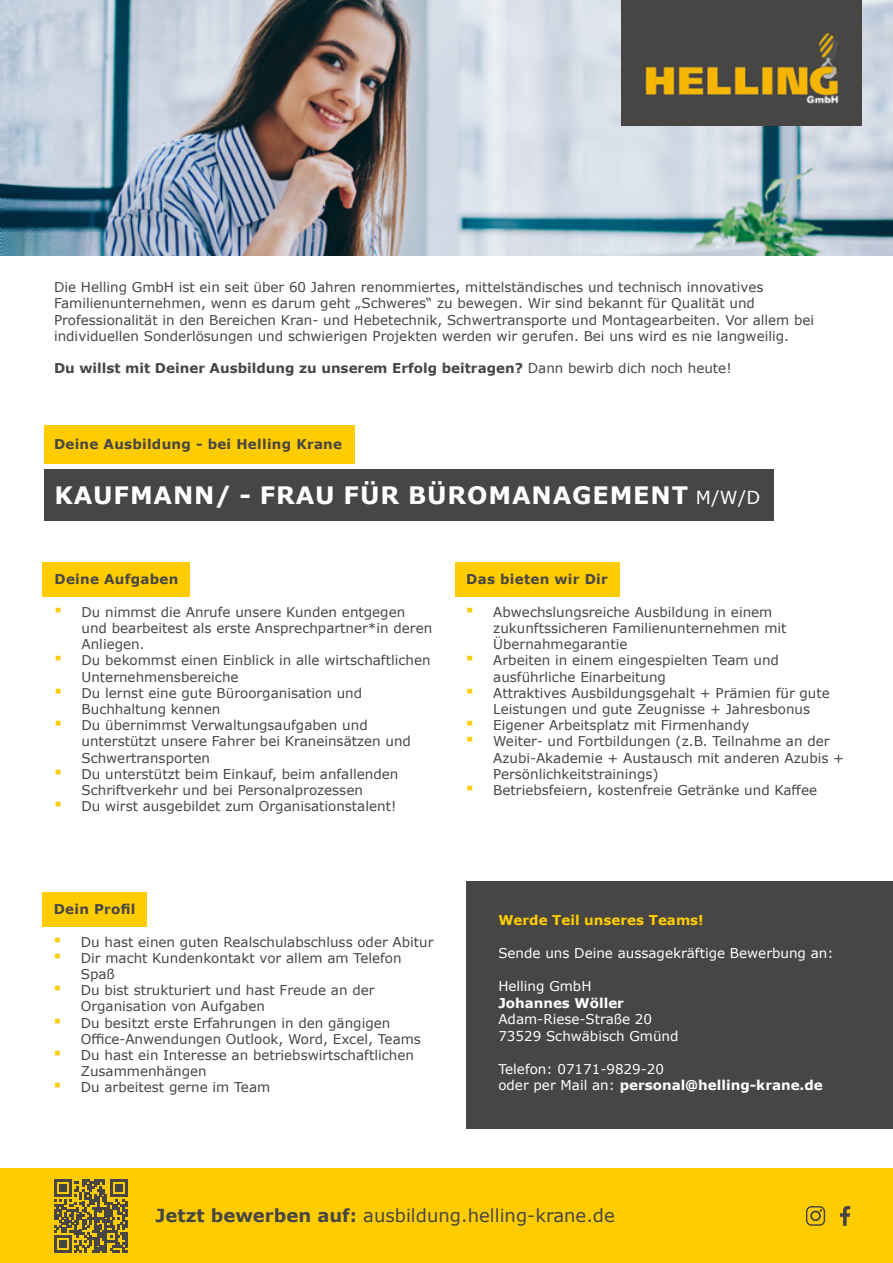
<style>
.page{position:relative;width:893px;height:1263px;background:#fff}
.page>*{position:absolute;margin:0;border:0;box-sizing:border-box;transform-origin:0 0}
.t1{font:700 24px "Verdana";letter-spacing:.035em;color:#fff}
.t2{font:18px "Verdana";color:#484644}
.t3{font:13.5px/16.2px "Verdana";color:#484644}
.t4{font:13.5px/16.5px "Verdana";color:#fff}
.t5{font:700 13.5px "Verdana";color:#484644}
.t6{font:700 13.5px "Verdana";letter-spacing:.02em;color:#484644}
.t7{font:700 13.5px "Verdana";color:#fc0}
.t8{font:700 13.5px "Verdana";color:#fff}
.s1{font-weight:400}
.s2{font-weight:400;font-size:18px}
.s3{font-size:21px;color:#fc0}
.s4{font-weight:700}
</style>
<div class="page">
<img style="left:0;top:0;width:892px;height:255px">
<div style="left:621px;top:0;width:241px;height:125px;background:#484644"></div>
<div style="left:43px;top:562px;width:147px;height:34px;background:#fc0"></div>
<div style="left:44px;top:470px;width:730px;height:51px;background:#484644"></div>
<div style="left:44px;top:425px;width:310px;height:38px;background:#fc0"></div>
<div style="left:455px;top:562px;width:165px;height:34px;background:#fc0"></div>
<div style="left:43px;top:892px;width:104px;height:34px;background:#fc0"></div>
<img style="left:645px;top:32px;width:194px;height:72px">
<div style="left:0;top:1169px;width:893px;height:94px;background:#fc0"></div>
<svg style="left:54px;top:1179px;width:74px;height:74px"></svg>
<svg style="left:806px;top:1206px;width:19px;height:20px"></svg>
<svg style="left:840px;top:1206px;width:10px;height:20px"></svg>
<div style="left:466px;top:881px;width:427px;height:248px;background:#484644"></div>
<p class="t3" style="left:54px;top:279px;width:762px">Die Helling GmbH ist ein seit über 60 Jahren renommiertes, mittelständisches und technisch innovatives Familienunternehmen, wenn es darum geht „Schweres“ zu bewegen. Wir sind bekannt für Qualität und Professionalität in den Bereichen Kran- und Hebetechnik, Schwertransporte und Montagearbeiten. Vor allem bei individuellen Sonderlösungen und schwierigen Projekten werden wir gerufen. Bei uns wird es nie langweilig.</p>
<p class="t5" style="left:54px;top:359px;width:679px">Du willst mit Deiner Ausbildung zu unserem Erfolg beitragen? <span class="s1">Dann bewirb dich noch heute!</span></p>
<p class="t6" style="left:54px;top:435px;width:290px">Deine Ausbildung - bei Helling Krane</p>
<h1 class="t1" style="left:54px;top:478px;width:707px">KAUFMANN/ - FRAU FÜR BÜROMANAGEMENT <span class="s2">M/W/D</span></h1>
<p class="t6" style="left:55px;top:570px;width:125px">Deine Aufgaben</p>
<p class="t3" style="left:82px;top:604px;width:352px;text-indent:-27px"><span class="s3">▪</span> Du nimmst die Anrufe unsere Kunden entgegen und bearbeitest als erste Ansprechpartner*in deren<br>Anliegen.</p>
<p class="t3" style="left:82px;top:652px;width:351px;text-indent:-27px"><span class="s3">▪</span> Du bekommst einen Einblick in alle wirtschaftlichen<br>Unternehmensbereiche</p>
<p class="t3" style="left:82px;top:685px;width:282px;text-indent:-27px"><span class="s3">▪</span> Du lernst eine gute Büroorganisation und<br>Buchhaltung kennen</p>
<p class="t3" style="left:82px;top:717px;width:331px;text-indent:-27px"><span class="s3">▪</span> Du übernimmst Verwaltungsaufgaben und unterstützt unsere Fahrer bei Kraneinsätzen und<br>Schwertransporten</p>
<p class="t3" style="left:82px;top:766px;width:318px;text-indent:-27px"><span class="s3">▪</span> Du unterstützt beim Einkauf, beim anfallenden<br>Schriftverkehr und bei Personalprozessen</p>
<p class="t3" style="left:55px;top:798px;width:343px"><span class="s3">▪</span> Du wirst ausgebildet zum Organisationstalent!</p>
<p class="t6" style="left:466px;top:570px;width:143px">Das bieten wir Dir</p>
<p class="t3" style="left:493px;top:604px;width:295px;text-indent:-27px"><span class="s3">▪</span> Abwechslungsreiche Ausbildung in einem zukunftssicheren Familienunternehmen mit<br>Übernahmegarantie</p>
<p class="t3" style="left:493px;top:652px;width:287px;text-indent:-27px"><span class="s3">▪</span> Arbeiten in einem eingespielten Team und ausführliche Einarbeitung</p>
<p class="t3" style="left:466px;top:685px;width:365px;text-align:center"><span class="s3">▪</span> Attraktives Ausbildungsgehalt + Prämien für gute<br>Leistungen und gute Zeugnisse + Jahresbonus</p>
<p class="t3" style="left:466px;top:717px;width:285px"><span class="s3">▪</span> Eigener Arbeitsplatz mit Firmenhandy</p>
<p class="t3" style="left:493px;top:733px;width:352px;text-indent:-27px"><span class="s3">▪</span> Weiter- und Fortbildungen (z.B. Teilnahme an der<br>Azubi-Akademie + Austausch mit anderen Azubis +<br>Persönlichkeitstrainings)</p>
<p class="t3" style="left:466px;top:782px;width:352px"><span class="s3">▪</span> Betriebsfeiern, kostenfreie Getränke und Kaffee</p>
<p class="t6" style="left:54px;top:900px;width:83px">Dein Profil</p>
<p class="t3" style="left:54px;top:933px;width:381px"><span class="s3">▪</span> Du hast einen guten Realschulabschluss oder Abitur</p>
<p class="t3" style="left:81px;top:949px;width:322px;text-indent:-27px"><span class="s3">▪</span> Dir macht Kundenkontakt vor allem am Telefon<br>Spaß</p>
<p class="t3" style="left:81px;top:982px;width:295px;text-indent:-27px"><span class="s3">▪</span> Du bist strukturiert und hast Freude an der<br>Organisation von Aufgaben</p>
<p class="t3" style="left:81px;top:1014px;width:342px;text-indent:-27px"><span class="s3">▪</span> Du besitzt erste Erfahrungen in den gängigen<br>Office-Anwendungen Outlook, Word, Excel, Teams</p>
<p class="t3" style="left:81px;top:1047px;width:335px;text-indent:-27px"><span class="s3">▪</span> Du hast ein Interesse an betriebswirtschaftlichen<br>Zusammenhängen</p>
<p class="t3" style="left:54px;top:1079px;width:218px"><span class="s3">▪</span> Du arbeitest gerne im Team</p>
<p class="t7" style="left:498px;top:910px;width:207px">Werde Teil unseres Teams!</p>
<p class="t4" style="left:498px;top:945px;width:337px">Sende uns Deine aussagekräftige Bewerbung an:</p>
<p class="t4" style="left:498px;top:978px;width:95px">Helling GmbH</p>
<p class="t8" style="left:498px;top:993px;width:127px">Johannes Wöller</p>
<p class="t4" style="left:498px;top:1011px;width:182px">Adam-Riese-Straße 20<br>73529 Schwäbisch Gmünd</p>
<p class="t4" style="left:498px;top:1060px;width:326px">Telefon: 07171-9829-20<br>oder per Mail an: <span class="s4">personal@helling-krane.de</span></p>
<h2 class="t2" style="left:156px;top:1203px;width:461px"><span class="s4">Jetzt bewerben auf:</span> ausbildung.helling-krane.de</h2>
</div>
